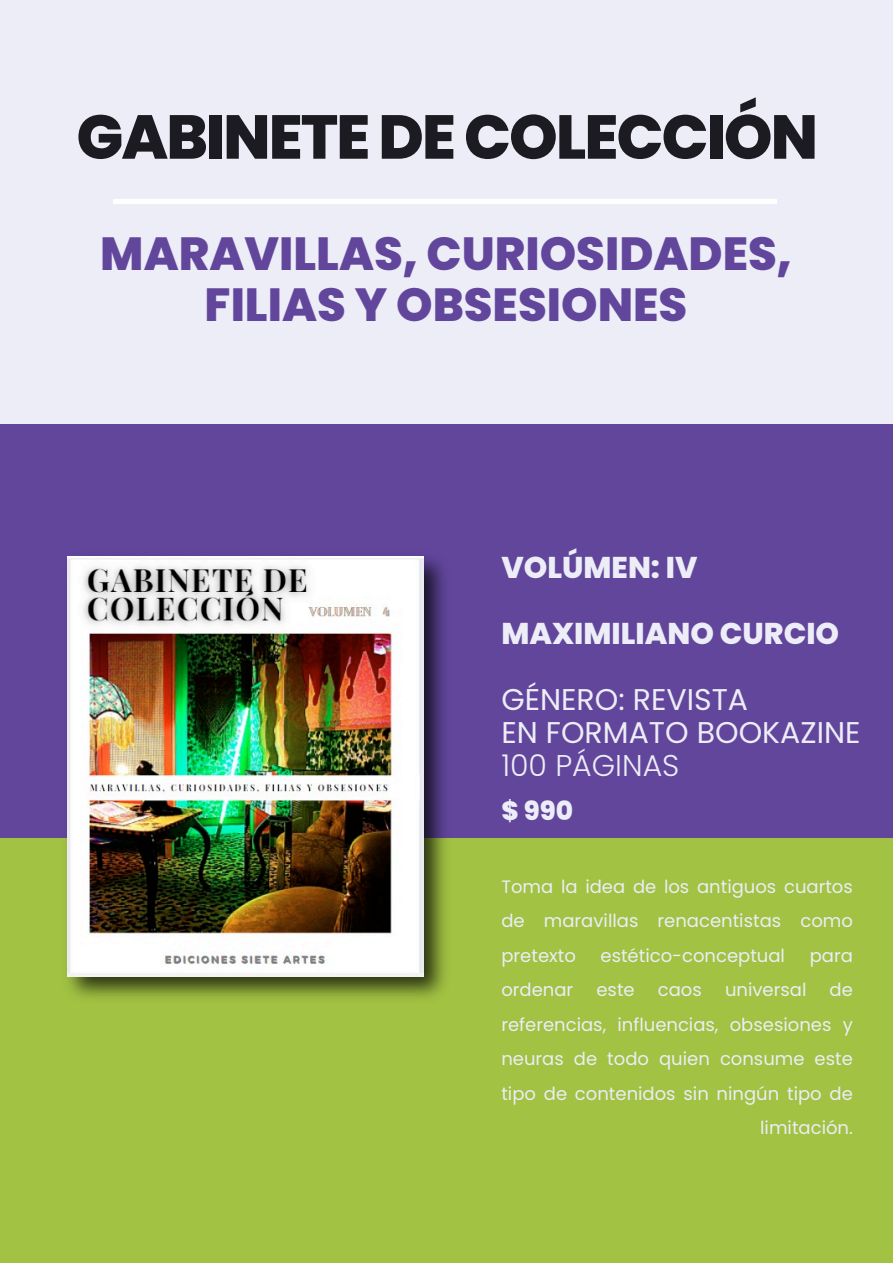
<style>
.page{position:relative;width:893px;height:1263px;background:#fff}
.page>*{position:absolute;margin:0;border:0;box-sizing:border-box;transform-origin:0 0}
.t1{font:800 61.95px "Poppins";letter-spacing:-.03em;color:#1d1b22}
.t2{font:800 46.35px/51px "Poppins";color:#62469c;text-align:center}
.t3{font:30px/33px "Poppins";color:#ecedf6}
.t4{font:800 30px "Poppins";color:#ecedf6}
.t5{font:300 30px "Poppins";color:#ecedf6}
.t6{font:800 26.4px "Poppins";color:#ecedf6}
.t7{font:18px/34.5px "Poppins";color:#ecedf6;text-align:justify}
</style>
<div class="page">
<div style="left:0;top:0;width:893px;height:425px;background:#ecedf6"></div>
<div style="left:0;top:837px;width:893px;height:426px;background:#a2c243"></div>
<div style="left:0;top:424px;width:893px;height:413px;background:#62469c"></div>
<hr style="left:113px;top:199px;width:664px;height:4px;background:#fff">
<img style="left:56px;top:556px;width:401px;height:442px">
<img style="left:68px;top:556px;width:355px;height:420px">
<h1 class="t1" style="left:76px;top:101px;width:743px">GABINETE DE COLECCIÓN</h1>
<h2 class="t2" style="left:100px;top:228px;width:693px">MARAVILLAS, CURIOSIDADES,<br>FILIAS Y OBSESIONES</h2>
<h3 class="t4" style="left:501px;top:550px;width:197px">VOLÚMEN: IV</h3>
<h3 class="t4" style="left:501px;top:616px;width:339px">MAXIMILIANO CURCIO</h3>
<h3 class="t3" style="left:501px;top:683px;width:361px">GÉNERO: REVISTA<br>EN FORMATO BOOKAZINE</h3>
<h3 class="t5" style="left:501px;top:748px;width:180px">100 PÁGINAS</h3>
<h3 class="t6" style="left:501px;top:795px;width:73px">$ 990</h3>
<p class="t7" style="left:501px;top:869px;width:353px">Toma la idea de los antiguos cuartos de maravillas renacentistas como pretexto</p>
<p class="t7" style="left:600px;top:938px;width:186px">estético-conceptual</p>
<p class="t7" style="left:810px;top:938px;width:45px">para</p>
<p class="t7" style="left:501px;top:973px;width:73px">ordenar</p>
<p class="t7" style="left:596px;top:973px;width:40px">este</p>
<p class="t7" style="left:658px;top:973px;width:46px">caos</p>
<p class="t7" style="left:725px;top:973px;width:83px">universal</p>
<p class="t7" style="left:501px;top:973px;width:353px;text-align:right">de<br>referencias, influencias, obsesiones y neuras de todo quien consume este tipo de contenidos sin ningún tipo de limitación.</p>
</div>
